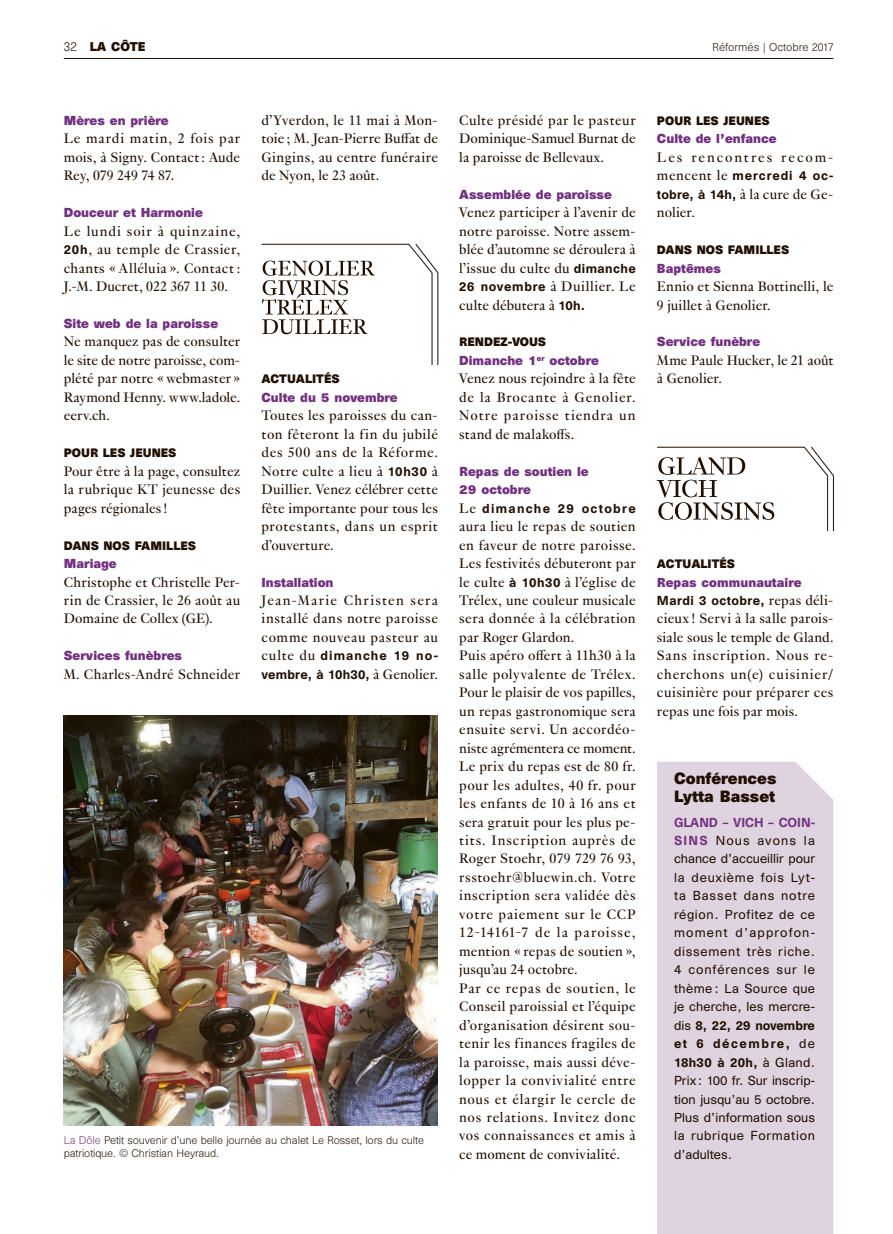
<style>
.page{position:relative;width:893px;height:1234px;background:#fff}
.page>*{position:absolute;margin:0;border:0;box-sizing:border-box;transform-origin:0 0}
.REF_Texte_indd{font:15px/18.5px "Genath";letter-spacing:.02em;color:#200e00;text-align:justify}
.REF_Texte_indd-2{font:15px/18.5px "Genath";letter-spacing:-.005em;color:#200e00}
.REF_Titre-encadre_in{font:700 15px/18.5px "Unica SB";color:#200e00}
.REF_Texte_indd-3{font:15px "Genath";letter-spacing:.125em;color:#200e00}
.REF_Texte-encadre_in{font:12px/18.5px "Unica SB";letter-spacing:.01em;color:#200e00;text-align:justify}
.REF_P2_Titre_indd{font:700 12px/18.5px "Unica SB";color:#723081}
.REF_Texte_indd-4{font:500 12px/18.5px "Unica SB";letter-spacing:.035em;color:#200e00}
.REF_Texte_indd-5{font:500 12px "Unica SB";letter-spacing:.075em;color:#200e00}
.REF_Texte_indd-6{font:500 12px "Unica SB";letter-spacing:.105em;color:#200e00}
.REF_Texte_indd-7{font:700 12px "Unica SB";color:#723081}
.t1{font:700 11.7px "Unica SB";color:#200e00}
.REF_P2_Rubriques_ind{font:700 11.25px "Unica SB";color:#200e00}
.t2{font:300 10.5px "Unica SB";color:#200e00}
.t3{font:300 10.2px/13.5px "Unica SB";letter-spacing:-.01em;color:#200e00}
.s1{font-weight:300;font-size:12px}
.s2{font-family:"Unica SB";font-weight:500;font-size:12px}
.s3{font-family:"Genath";font-weight:400;font-size:15px}
.s4{color:#723081}
.s5{font-weight:500;color:#723081}
.s6{font-weight:500}
</style>
<div class="page">
<hr style="left:64px;top:58px;width:769px;height:1px;background:#200e00">
<svg style="left:261px;top:243px;width:177px;height:122px"></svg>
<svg style="left:657px;top:446px;width:177px;height:85px"></svg>
<img style="left:64px;top:715px;width:374px;height:410px">
<div style="left:657px;top:761px;width:176px;height:472px;background:#dfd3df"></div>
<p class="t1" style="left:64px;top:39px;width:83px"><span class="s1">32</span> LA CÔTE</p>
<p class="t2" style="left:712px;top:41px;width:123px">Réformés | Octobre 2017</p>
<p class="REF_P2_Titre_indd" style="left:64px;top:112px;width:107px">Mères en prière</p>
<p class="REF_Texte_indd" style="left:64px;top:128px;width:178px">Le mardi matin, 2 fois par mois, à Signy. Contact : Aude Rey, 079 249 74 87.</p>
<p class="REF_P2_Titre_indd" style="left:64px;top:205px;width:141px">Douceur et Harmonie</p>
<p class="REF_Texte_indd" style="left:64px;top:220px;width:178px">Le lundi soir à quinzaine, <span class="s2">20h</span>, au temple de Crassier, chants « Alléluia ». Contact :<br>J.-M. Ducret, 022 367 11 30.</p>
<p class="REF_P2_Titre_indd" style="left:64px;top:315px;width:156px">Site web de la paroisse</p>
<p class="REF_Texte_indd" style="left:64px;top:331px;width:178px">Ne manquez pas de consulter le site de notre paroisse, com&shy;plété par notre « webmaster » Raymond Henny. www.ladole. eerv.ch.</p>
<p class="REF_P2_Rubriques_ind" style="left:64px;top:446px;width:114px">POUR LES JEUNES</p>
<p class="REF_Texte_indd" style="left:64px;top:460px;width:178px">Pour être à la page, consultez la rubrique KT jeunesse des pages régionales !</p>
<p class="REF_P2_Rubriques_ind" style="left:64px;top:538px;width:134px">DANS NOS FAMILLES</p>
<p class="REF_P2_Titre_indd" style="left:64px;top:555px;width:55px">Mariage</p>
<p class="REF_Texte_indd" style="left:64px;top:571px;width:178px">Christophe et Christelle Per&shy;rin de Crassier, le 26 août au Domaine de Collex (GE).</p>
<p class="REF_P2_Titre_indd" style="left:64px;top:647px;width:120px">Services funèbres</p>
<p class="REF_Texte_indd" style="left:64px;top:663px;width:178px">M. Charles-André Schneider</p>
<p class="REF_Texte_indd" style="left:261px;top:110px;width:178px">d’Yverdon, le 11 mai à Mon&shy;toie ; M. Jean-Pierre Buffat de Gingins, au centre funéraire de Nyon, le 23 août.</p>
<p class="REF_P2_Rubriques_ind" style="left:261px;top:372px;width:80px">ACTUALITÉS</p>
<p class="REF_P2_Titre_indd" style="left:261px;top:389px;width:138px">Culte du 5 novembre</p>
<p class="REF_Texte_indd" style="left:261px;top:405px;width:178px">Toutes les paroisses du can&shy;ton fêteront la fin du jubilé des 500 ans de la Réforme.<br>Notre culte a lieu à <span class="s2">10h30</span> à Duillier. Venez célébrer cette fête importante pour tous les protestants, dans un esprit d’ouverture.</p>
<p class="REF_P2_Titre_indd" style="left:261px;top:574px;width:74px">Installation</p>
<p class="REF_Texte_indd" style="left:261px;top:589px;width:178px">Jean-Marie Christen sera installé dans notre paroisse comme nouveau pasteur au</p>
<p class="REF_Texte_indd-4" style="left:261px;top:647px;width:178px"><span class="s3">culte du</span> dimanche 19 no&shy;vembre, à 10h30, <span class="s3">à Genolier.</span></p>
<p class="t3" style="left:64px;top:1133px;width:362px"><span class="s4">La Dôle</span> Petit souvenir d’une belle journée au chalet Le Rosset, lors du culte patriotique. © Christian Heyraud.</p>
<p class="REF_Texte_indd" style="left:459px;top:110px;width:178px">Culte présidé par le pasteur Dominique-Samuel Burnat de la paroisse de Bellevaux.</p>
<p class="REF_P2_Titre_indd" style="left:459px;top:186px;width:154px">Assemblée de paroisse</p>
<p class="REF_Texte_indd" style="left:459px;top:202px;width:178px">Venez participer à l’avenir de notre paroisse. Notre assem&shy;blée d’automne se déroulera à l’issue du culte du <span class="s2">dimanche 26 novembre</span> à Duillier. Le culte débutera à <span class="s2">10h.</span></p>
<p class="REF_P2_Rubriques_ind" style="left:459px;top:335px;width:88px">RENDEZ-VOUS</p>
<p class="REF_P2_Titre_indd" style="left:459px;top:352px;width:141px">Dimanche 1<sup>er</sup> octobre</p>
<p class="REF_Texte_indd" style="left:459px;top:368px;width:178px">Venez nous rejoindre à la fête de la Brocante à Genolier.<br>Notre paroisse tiendra un stand de malakoffs.</p>
<p class="REF_P2_Titre_indd" style="left:459px;top:463px;width:131px">Repas de soutien le<br>29 octobre</p>
<p class="REF_Texte_indd-6" style="left:459px;top:500px;width:178px"><span class="s3">Le</span> dimanche 29 octobre</p>
<p class="REF_Texte_indd" style="left:459px;top:516px;width:178px">aura lieu le repas de soutien en faveur de notre paroisse.<br>Les festivités débuteront par le culte <span class="s2">à 10h30</span> à l’église de Trélex, une couleur musicale sera donnée à la célébration par Roger Glardon.</p>
<p class="REF_Texte_indd" style="left:459px;top:645px;width:178px">Puis apéro offert à 11h30 à la salle polyvalente de Trélex.<br>Pour le plaisir de vos papilles, un repas gastronomique sera ensuite servi. Un accordéo&shy;niste agrémentera ce moment.</p>
<p class="REF_Texte_indd" style="left:459px;top:756px;width:178px">Le prix du repas est de 80 fr. pour les adultes, 40 fr. pour les enfants de 10 à 16 ans et sera gratuit pour les plus pe&shy;tits. Inscription auprès de Roger Stoehr, 079 729 76 93, rsstoehr@bluewin.ch. Votre inscription sera validée dès votre paiement sur le CCP 12-14161-7 de la paroisse, mention « repas de soutien », jusqu’au 24 octobre.</p>
<p class="REF_Texte_indd" style="left:459px;top:977px;width:178px">Par ce repas de soutien, le Conseil paroissial et l’équipe d’organisation désirent sou&shy;tenir les finances fragiles de la paroisse, mais aussi déve&shy;lopper la convivialité entre nous et élargir le cercle de nos relations. Invitez donc vos connaissances et amis à ce moment de convivialité.</p>
<p class="REF_P2_Rubriques_ind" style="left:657px;top:114px;width:114px">POUR LES JEUNES</p>
<p class="REF_P2_Titre_indd" style="left:657px;top:131px;width:121px">Culte de l’enfance</p>
<p class="REF_Texte_indd-3" style="left:657px;top:146px;width:178px">Les rencontres recom-</p>
<p class="REF_Texte_indd-5" style="left:657px;top:168px;width:178px"><span class="s3">mencent le</span> mercredi 4 oc-</p>
<p class="REF_Texte_indd" style="left:657px;top:184px;width:178px"><span class="s2">tobre, à 14h,</span> à la cure de Ge&shy;nolier.</p>
<p class="REF_P2_Rubriques_ind" style="left:657px;top:243px;width:134px">DANS NOS FAMILLES</p>
<p class="REF_P2_Titre_indd" style="left:657px;top:260px;width:65px">Baptêmes</p>
<p class="REF_Texte_indd" style="left:657px;top:276px;width:178px">Ennio et Sienna Bottinelli, le<br>9 juillet à Genolier.</p>
<p class="REF_Texte_indd-7" style="left:657px;top:334px;width:105px">Service funèbre</p>
<p class="REF_Texte_indd-2" style="left:657px;top:350px;width:178px">Mme Paule Hucker, le 21 août à Genolier.</p>
<p class="REF_P2_Rubriques_ind" style="left:657px;top:556px;width:80px">ACTUALITÉS</p>
<p class="REF_P2_Titre_indd" style="left:657px;top:574px;width:146px">Repas communautaire</p>
<p class="REF_Texte_indd-4" style="left:657px;top:592px;width:178px">Mardi 3 octobre, <span class="s3">repas déli-</span></p>
<p class="REF_Texte_indd" style="left:657px;top:608px;width:178px">cieux ! Servi à la salle parois&shy;siale sous le temple de Gland.<br>Sans inscription. Nous re&shy;cherchons un(e) cuisinier/ cuisinière pour préparer ces repas une fois par mois.</p>
<p class="REF_Titre-encadre_in" style="left:674px;top:770px;width:104px">Conférences<br>Lytta Basset</p>
<p class="REF_Texte-encadre_in" style="left:674px;top:813px;width:143px"><span class="s5">GLAND – VICH – COIN-SINS</span> Nous avons la chance d’accueillir pour la deuxième fois Lyt&shy;ta Basset dans notre région. Profitez de ce moment d’approfon&shy;dissement très riche.<br>4 conférences sur le thème : La Source que je cherche, les mercre&shy;dis <span class="s6">8, 22, 29 novembre et 6 décembre,</span> de <span class="s6">18h30 à 20h,</span> à Gland.<br>Prix: 100 fr. Sur inscrip&shy;tion jusqu’au 5 octobre.<br>Plus d’information sous la rubrique Formation d’adultes.</p>
</div>
